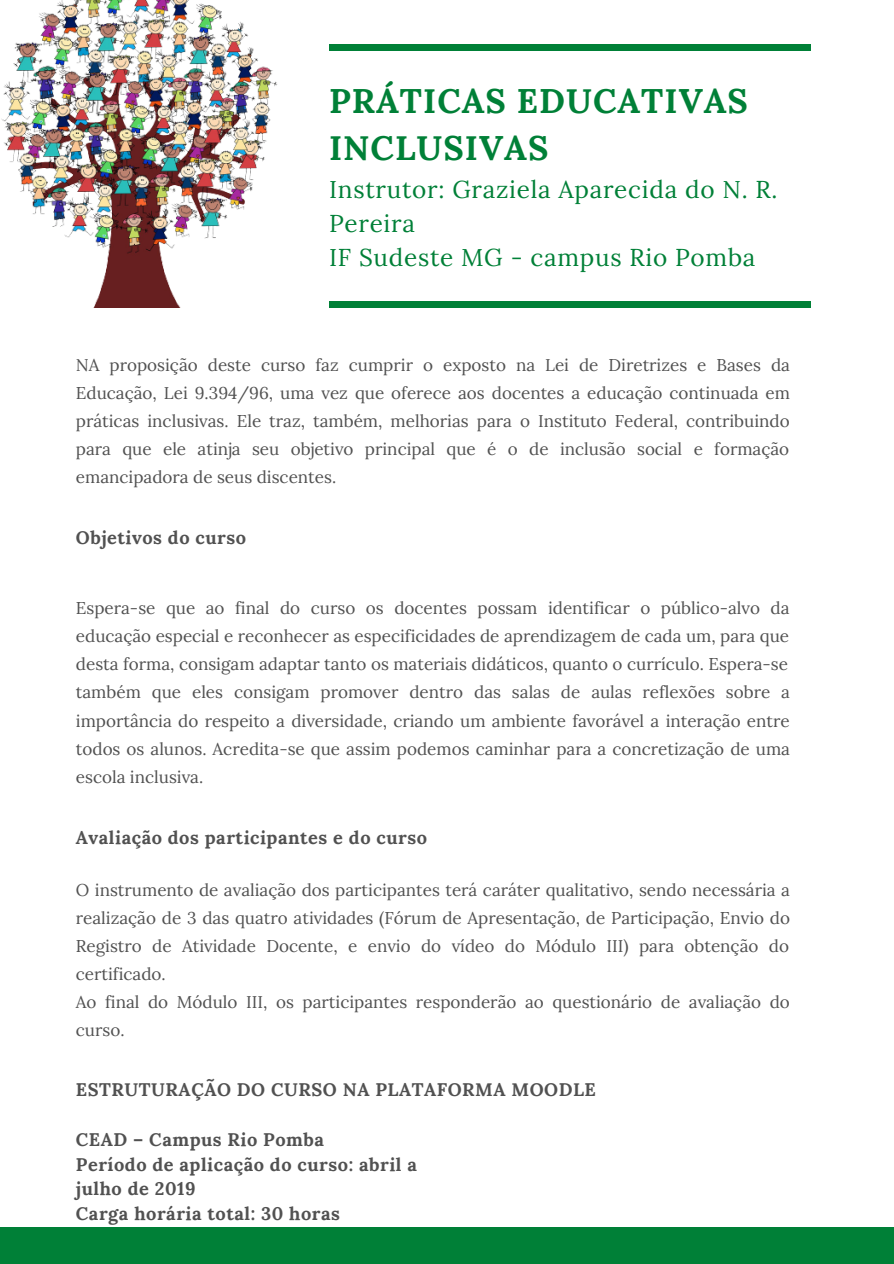
<style>
.page{position:relative;width:894px;height:1264px;background:#fff}
.page>*{position:absolute;margin:0;border:0;box-sizing:border-box;transform-origin:0 0}
.t1{font:700 34.05px/47px "Lora";letter-spacing:.03em;color:#008037}
.t2{font:24.3px/33.8px "Lora";letter-spacing:.03em;color:#008037}
.t3{font:700 18.15px "Lora";letter-spacing:.03em;color:#515151}
.t4{font:17.1px/28.2px "Lora";color:#515151;text-align:justify}
</style>
<div class="page">
<div style="left:0;top:1227px;width:893px;height:36px;background:#008037"></div>
<div style="left:329px;top:302px;width:481px;height:6px;background:#008037"></div>
<div style="left:329px;top:44px;width:481px;height:6px;background:#008037"></div>
<img style="left:1px;top:0;width:395px;height:307px">
<p class="t1" style="left:329px;top:77px;width:420px">PRÁTICAS EDUCATIVAS<br>INCLUSIVAS</p>
<p class="t2" style="left:329px;top:173px;width:450px">Instrutor: Graziela Aparecida do N. R.<br>Pereira</p>
<p class="t2" style="left:329px;top:240px;width:428px">IF Sudeste MG - campus Rio Pomba</p>
<p class="t4" style="left:76px;top:350px;width:715px">NA proposição deste curso faz cumprir o exposto na Lei de Diretrizes e Bases da Educação, Lei 9.394/96, uma vez que oferece aos docentes a educação continuada em práticas inclusivas. Ele traz, também, melhorias para o Instituto Federal, contribuindo para que ele atinja seu objetivo principal que é o de inclusão social e formação emancipadora de seus discentes.</p>
<p class="t3" style="left:76px;top:526px;width:172px">Objetivos do curso</p>
<p class="t4" style="left:76px;top:593px;width:715px">Espera-se que ao final do curso os docentes possam identificar o público-alvo da educação especial e reconhecer as especificidades de aprendizagem de cada um, para que desta forma, consigam adaptar tanto os materiais didáticos, quanto o currículo. Espera-se</p>
<p class="t4" style="left:76px;top:678px;width:715px">também que eles consigam promover dentro das salas de aulas reflexões sobre a importância do respeito a diversidade, criando um ambiente favorável a interação entre todos os alunos. Acredita-se que assim podemos caminhar para a concretização de uma escola inclusiva.</p>
<p class="t3" style="left:76px;top:825px;width:352px">Avaliação dos participantes e do curso</p>
<p class="t4" style="left:76px;top:875px;width:715px">O instrumento de avaliação dos participantes terá caráter qualitativo, sendo necessária a realização de 3 das quatro atividades (Fórum de Apresentação, de Participação, Envio do Registro de Atividade Docente, e envio do vídeo do Módulo III) para obtenção do certificado.</p>
<p class="t4" style="left:76px;top:987px;width:715px">Ao final do Módulo III, os participantes responderão ao questionário de avaliação do curso.</p>
<p class="t3" style="left:76px;top:1078px;width:521px">ESTRUTURAÇÃO DO CURSO NA PLATAFORMA MOODLE</p>
<p class="t3" style="left:76px;top:1127px;width:249px">CEAD – Campus Rio Pomba</p>
<p class="t3" style="left:76px;top:1152px;width:342px">Período de aplicação do curso: abril a</p>
<p class="t3" style="left:76px;top:1177px;width:121px">julho de 2019</p>
<p class="t3" style="left:76px;top:1201px;width:265px">Carga horária total: 30 horas</p>
</div>
